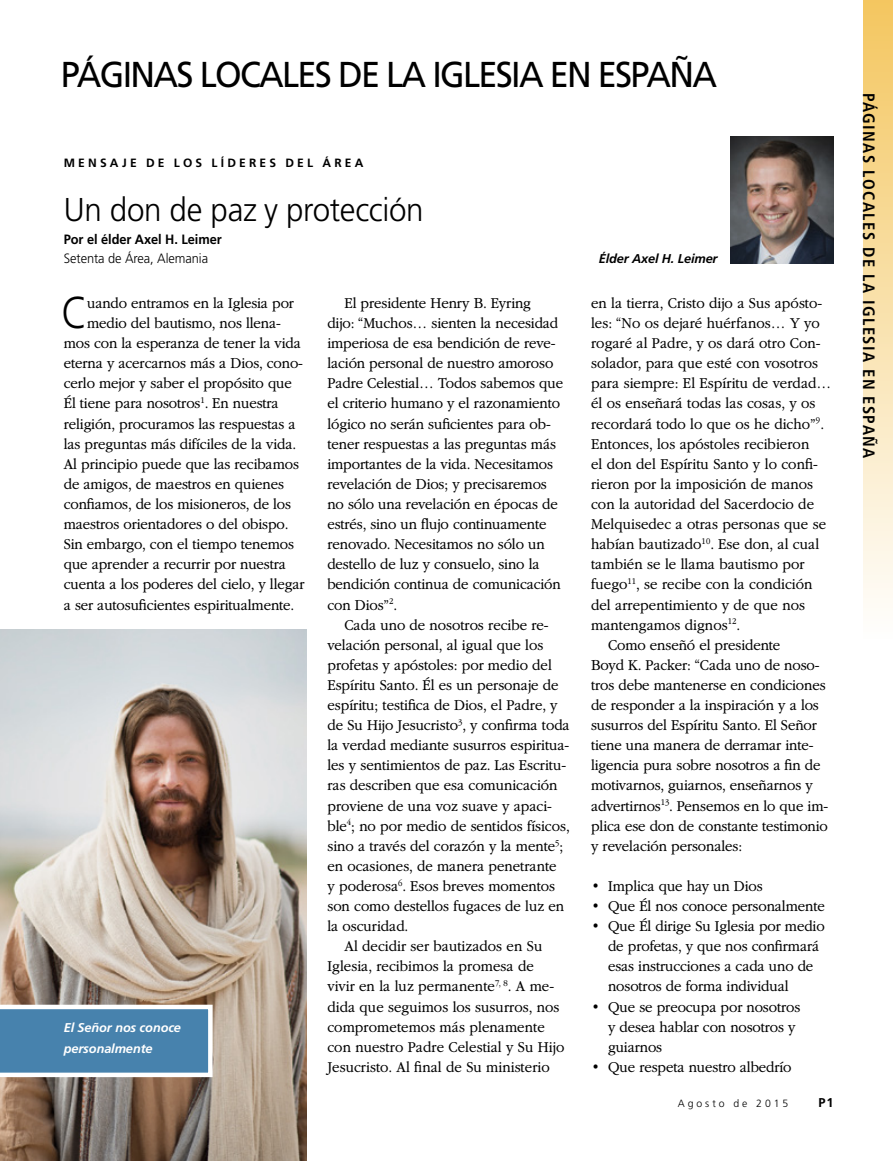
<style>
.page{position:relative;width:893px;height:1161px;background:#fff}
.page>*{position:absolute;margin:0;border:0;box-sizing:border-box;transform-origin:0 0}
.ARTCL_para_first_NEW{font:300 44.55px "Frutigerlds Lat";color:#000;scale:.88 1}
.ARTCL_title_Departme{font:36px "Frutigerlds Lat";letter-spacing:-.05em;color:#000;scale:.95 1}
.ARTCL_title_NEWS{font:300 33px "Frutigerlds Lat";letter-spacing:-.01em;color:#000;scale:.95 1}
.t1{font:700 condensed 16.5px "Frutigerlds Lat";letter-spacing:.085em;color:#000}
.ARTCL_para_NEWS{font:300 15.75px/20.1px "Garamondlds Lat Plus";letter-spacing:-.005em;color:#000;scale:.95 1}
.ARTCL_para_first_NEW-2{font:300 15.75px "Garamondlds Lat Plus";letter-spacing:-.01em;color:#000;scale:.95 1}
.LISTbullet-1_para_la{font:300 15.75px/20.1px "Garamondlds Lat Plus";letter-spacing:-.01em;color:#000;scale:.95 1}
.LISTbullet-1_para_fi{font:300 15.75px "Garamondlds Lat Plus";letter-spacing:-.01em;color:#000;scale:.95 1}
.ARTCL-BY_para_first{font:700 13.5px "Frutigerlds Lat";letter-spacing:-.005em;color:#000;scale:.95 1}
.ARTCL-BY_para{font:300 13.5px "Frutigerlds Lat";letter-spacing:-.005em;color:#000;scale:.95 1}
.FIGimg_CAP_para_NEWS{font:italic 700 12.75px/20.2px "Frutigerlds Lat";letter-spacing:-.01em;color:#fff}
.FIGimg_CAP_para_NEWS-2{font:italic 700 12.75px "Frutigerlds Lat";letter-spacing:-.01em;color:#000}
.Folio_R{font:700 12.75px "Frutigerlds Lat";color:#000}
.ARTCL_seriesTitle{font:700 12px "Frutigerlds Lat";letter-spacing:.265em;color:#000}
.Folio_R-2{font:300 10.5px "Frutigerlds Lat";letter-spacing:.28em;color:#000}
</style>
<div class="page">
<div style="left:863px;top:0;width:30px;height:639px;background:linear-gradient(to bottom,#f4c660,#fefefd)"></div>
<img style="left:730px;top:136px;width:103px;height:127px">
<img style="left:0;top:630px;width:306px;height:531px">
<svg style="left:0;top:1005px;width:213px;height:72px;background:#5f92b7"></svg>
<p class="ARTCL_title_Departme" style="left:61px;top:47px;width:693px">PÁGINAS LOCALES DE LA IGLESIA EN ESPAÑA</p>
<p class="ARTCL_seriesTitle" style="left:64px;top:154px;width:301px">MENSAJE DE LOS LÍDERES DEL ÁREA</p>
<p class="ARTCL_title_NEWS" style="left:64px;top:185px;width:380px">Un don de paz y protección</p>
<p class="ARTCL-BY_para_first" style="left:64px;top:229px;width:168px">Por el élder Axel H. Leimer</p>
<p class="ARTCL-BY_para" style="left:64px;top:249px;width:153px">Setenta de Área, Alemania</p>
<p class="FIGimg_CAP_para_NEWS-2" style="left:599px;top:249px;width:120px">Élder Axel H. Leimer</p>
<p class="ARTCL_para_first_NEW" style="left:61px;top:280px;width:31px">C</p>
<p class="ARTCL_para_first_NEW-2" style="left:87px;top:292px;width:219px">uando entramos en la Iglesia por</p>
<p class="ARTCL_para_first_NEW-2" style="left:87px;top:312px;width:205px">medio del bautismo, nos llena-</p>
<p class="ARTCL_para_first_NEW-2" style="left:64px;top:332px;width:251px">mos con la esperanza de tener la vida</p>
<p class="ARTCL_para_first_NEW-2" style="left:64px;top:352px;width:253px">eterna y acercarnos más a Dios, cono-</p>
<p class="ARTCL_para_first_NEW-2" style="left:64px;top:372px;width:242px">cerlo mejor y saber el propósito que</p>
<p class="ARTCL_para_first_NEW-2" style="left:64px;top:392px;width:228px">Él tiene para nosotros<sup>1</sup>. En nuestra</p>
<p class="ARTCL_para_first_NEW-2" style="left:64px;top:412px;width:246px">religión, procuramos las respuestas a</p>
<p class="ARTCL_para_first_NEW-2" style="left:64px;top:432px;width:246px">las preguntas más difíciles de la vida.</p>
<p class="ARTCL_para_first_NEW-2" style="left:64px;top:452px;width:249px">Al principio puede que las recibamos</p>
<p class="ARTCL_para_first_NEW-2" style="left:64px;top:472px;width:233px">de amigos, de maestros en quienes</p>
<p class="ARTCL_para_first_NEW-2" style="left:64px;top:493px;width:241px">confiamos, de los misioneros, de los</p>
<p class="ARTCL_para_first_NEW-2" style="left:64px;top:513px;width:238px">maestros orientadores o del obispo.</p>
<p class="ARTCL_para_first_NEW-2" style="left:64px;top:533px;width:244px">Sin embargo, con el tiempo tenemos</p>
<p class="ARTCL_para_first_NEW-2" style="left:64px;top:553px;width:235px">que aprender a recurrir por nuestra</p>
<p class="ARTCL_para_first_NEW-2" style="left:64px;top:573px;width:255px">cuenta a los poderes del cielo, y llegar</p>
<p class="ARTCL_para_first_NEW-2" style="left:64px;top:593px;width:244px">a ser autosuficientes espiritualmente.</p>
<p class="FIGimg_CAP_para_NEWS" style="left:64px;top:1017px;width:119px">El Señor nos conoce personalmente</p>
<p class="ARTCL_para_NEWS" style="left:327px;top:293px;width:250px;text-indent:17px">El presidente Henry B. Eyring<br>dijo: “Muchos… sienten la necesidad imperiosa de esa bendición de reve&shy;lación personal de nuestro amoroso Padre Celestial… Todos sabemos que el criterio humano y el razonamiento lógico no serán suficientes para ob&shy;tener respuestas a las preguntas más importantes de la vida. Necesitamos revelación de Dios; y precisaremos no sólo una revelación en épocas de estrés, sino un flujo continuamente renovado. Necesitamos no sólo un destello de luz y consuelo, sino la bendición continua de comunicación con Dios”<sup>2</sup>.</p>
<p class="ARTCL_para_NEWS" style="left:327px;top:614px;width:257px;text-indent:17px">Cada uno de nosotros recibe re&shy;velación personal, al igual que los profetas y apóstoles: por medio del Espíritu Santo. Él es un personaje de espíritu; testifica de Dios, el Padre, y de Su Hijo Jesucristo<sup>3</sup>, y confirma toda la verdad mediante susurros espiritua&shy;les y sentimientos de paz. Las Escritu&shy;ras describen que esa comunicación proviene de una voz suave y apaci&shy;ble<sup>4</sup>; no por medio de sentidos físicos, sino a través del corazón y la mente<sup>5</sup>; en ocasiones, de manera penetrante<br>y poderosa<sup>6</sup>. Esos breves momentos son como destellos fugaces de luz en la oscuridad.</p>
<p class="ARTCL_para_NEWS" style="left:327px;top:936px;width:251px;text-indent:17px">Al decidir ser bautizados en Su Iglesia, recibimos la promesa de vivir en la luz permanente<sup>7,</sup> <sup>8</sup>. A me&shy;dida que seguimos los susurros, nos comprometemos más plenamente con nuestro Padre Celestial y Su Hijo Jesucristo. Al final de Su ministerio</p>
<p class="ARTCL_para_NEWS" style="left:591px;top:293px;width:255px">en la tierra, Cristo dijo a Sus apósto&shy;les: “No os dejaré huérfanos… Y yo rogaré al Padre, y os dará otro Con&shy;solador, para que esté con vosotros para siempre: El Espíritu de verdad… él os enseñará todas las cosas, y os recordará todo lo que os he dicho”<sup>9</sup>.<br>Entonces, los apóstoles recibieron<br>el don del Espíritu Santo y lo confi&shy;rieron por la imposición de manos con la autoridad del Sacerdocio de Melquisedec a otras personas que se habían bautizado<sup>10</sup>. Ese don, al cual también se le llama bautismo por fuego<sup>11</sup>, se recibe con la condición del arrepentimiento y de que nos mantengamos dignos<sup>12</sup>.</p>
<p class="ARTCL_para_NEWS" style="left:591px;top:634px;width:251px;text-indent:17px">Como enseñó el presidente<br>Boyd K. Packer: “Cada uno de noso&shy;tros debe mantenerse en condiciones de responder a la inspiración y a los susurros del Espíritu Santo. El Señor tiene una manera de derramar inte&shy;ligencia pura sobre nosotros a fin de motivarnos, guiarnos, enseñarnos y advertirnos<sup>13</sup>. Pensemos en lo que im&shy;plica ese don de constante testimonio y revelación personales:</p>
<p class="LISTbullet-1_para_fi" style="left:591px;top:874px;width:182px">• Implica que hay un Dios</p>
<p class="LISTbullet-1_para_la" style="left:591px;top:896px;width:248px">• Que Él nos conoce personalmente</p>
<p class="LISTbullet-1_para_la" style="left:608px;top:916px;width:230px;text-indent:-17px">• Que Él dirige Su Iglesia por medio de profetas, y que nos confirmará esas instrucciones a cada uno de nosotros de forma individual</p>
<p class="LISTbullet-1_para_la" style="left:608px;top:996px;width:204px;text-indent:-17px">• Que se preocupa por nosotros y desea hablar con nosotros y guiarnos</p>
<p class="LISTbullet-1_para_la" style="left:591px;top:1056px;width:213px">• Que respeta nuestro albedrío</p>
<p class="Folio_R-2" style="left:678px;top:1095px;width:112px">Agosto de 2015</p>
<p class="Folio_R" style="left:819px;top:1092px;width:16px">P1</p>
<p class="t1" style="left:881px;top:93px;width:367px;rotate:90deg">PÁGINAS LOCALES DE LA IGLESIA EN ESPAÑA</p>
</div>
